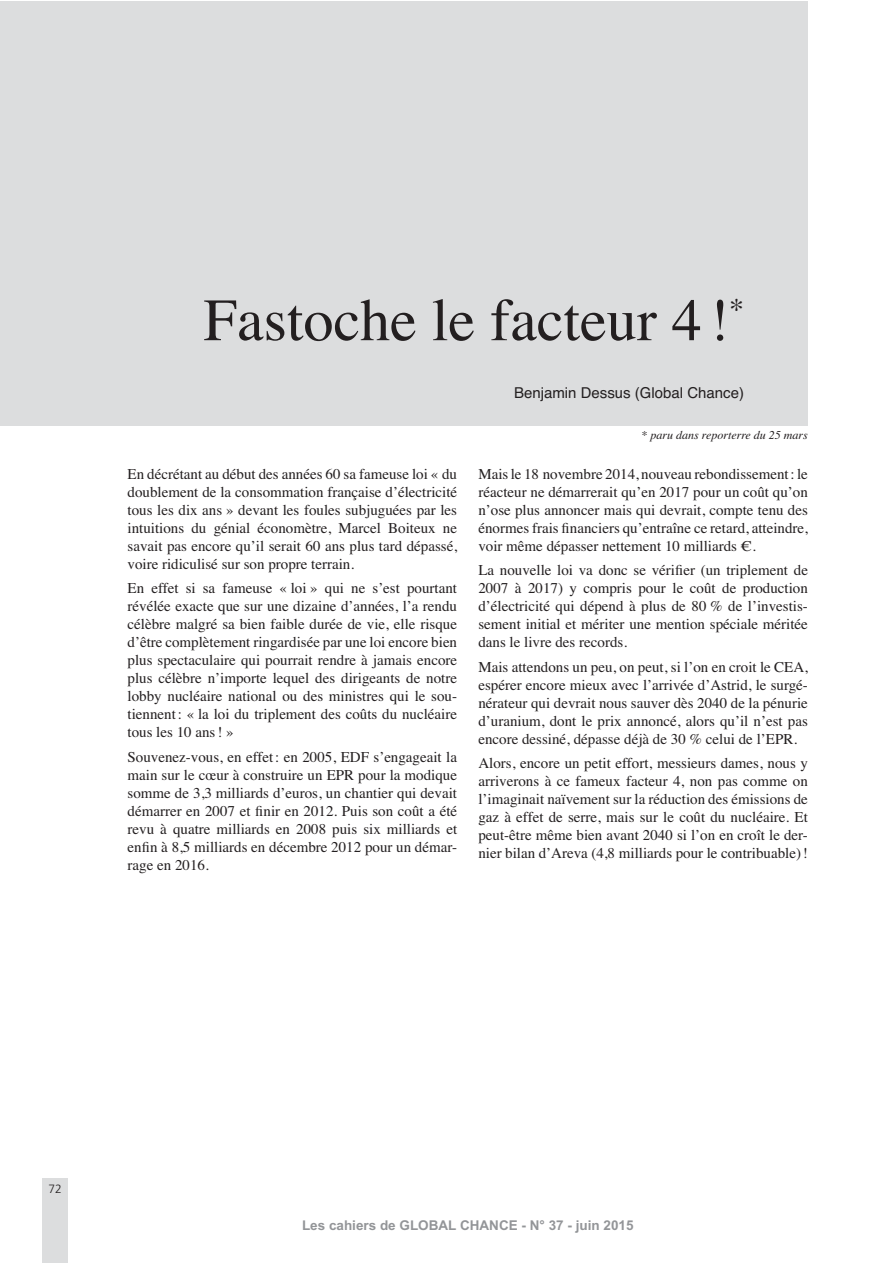
<style>
.page{position:relative;width:893px;height:1263px;background:#fff}
.page>*{position:absolute;margin:0;border:0;box-sizing:border-box;transform-origin:0 0}
.t1{font:60px "Times";color:#231f20}
.t2{font:15px/18px "Times";color:#231f20;text-align:justify}
.t3{font:15px "Helvetica";color:#231f20}
.t4{font:700 13.5px "Arial";color:#939598}
.t5{font:italic 12px "Times";color:#231f20}
.t6{font:300 12px "Frutiger";color:#231f20}
</style>
<div class="page">
<div style="left:43px;top:1178px;width:25px;height:85px;background:#dcddde"></div>
<div style="left:0;top:1px;width:808px;height:424px;background:#dcddde"></div>
<h1 class="t1" style="left:204px;top:264px;width:542px">Fastoche le facteur 4 !<sup>*</sup></h1>
<p class="t3" style="left:514px;top:381px;width:232px">Benjamin Dessus (Global Chance)</p>
<p class="t2" style="left:128px;top:464px;width:331px">En décrétant au début des années 60 sa fameuse loi « du doublement de la consommation française d’électricité tous les dix ans » devant les foules subjuguées par les intuitions du génial économètre, Marcel Boiteux ne savait pas encore qu’il serait 60 ans plus tard dépassé, voire ridiculisé sur son propre terrain.</p>
<p class="t2" style="left:128px;top:578px;width:331px">En effet si sa fameuse « loi » qui ne s’est pourtant révélée exacte que sur une dizaine d’années, l’a rendu célèbre malgré sa bien faible durée de vie, elle risque d’être complètement ringardisée par une loi encore bien plus spectaculaire qui pourrait rendre à jamais encore plus célèbre n’importe lequel des dirigeants de notre lobby nucléaire national ou des ministres qui le sou&shy;tiennent : « la loi du triplement des coûts du nucléaire tous les 10 ans ! »</p>
<p class="t2" style="left:128px;top:746px;width:331px">Souvenez-vous, en effet : en 2005, EDF s’engageait la main sur le cœur à construire un EPR pour la modique somme de 3,3 milliards d’euros, un chantier qui devait démarrer en 2007 et finir en 2012. Puis son coût a été revu à quatre milliards en 2008 puis six milliards et enfin à 8,5 milliards en décembre 2012 pour un démar&shy;rage en 2016.</p>
<p class="t5" style="left:641px;top:425px;width:168px">* paru dans reporterre du 25 mars</p>
<p class="t2" style="left:478px;top:464px;width:331px">Mais le 18 novembre 2014, nouveau rebondissement : le réacteur ne démarrerait qu’en 2017 pour un coût qu’on n’ose plus annoncer mais qui devrait, compte tenu des énormes frais financiers qu’entraîne ce retard, atteindre, voir même dépasser nettement 10 milliards €.</p>
<p class="t2" style="left:478px;top:560px;width:331px">La nouvelle loi va donc se vérifier (un triplement de 2007 à 2017) y compris pour le coût de production d’électricité qui dépend à plus de 80 % de l’investis&shy;sement initial et mériter une mention spéciale méritée dans le livre des records.</p>
<p class="t2" style="left:478px;top:656px;width:331px">Mais attendons un peu, on peut, si l’on en croit le CEA, espérer encore mieux avec l’arrivée d’Astrid, le surgé&shy;nérateur qui devrait nous sauver dès 2040 de la pénurie d’uranium, dont le prix annoncé, alors qu’il n’est pas encore dessiné, dépasse déjà de 30 % celui de l’EPR.</p>
<p class="t2" style="left:478px;top:753px;width:331px">Alors, encore un petit effort, messieurs dames, nous y arriverons à ce fameux facteur 4, non pas comme on l’imaginait naïvement sur la réduction des émissions de gaz à effet de serre, mais sur le coût du nucléaire. Et peut-être même bien avant 2040 si l’on en croît le der&shy;nier bilan d’Areva (4,8 milliards pour le contribuable) !</p>
<p class="t6" style="left:49px;top:1182px;width:15px">72</p>
<p class="t4" style="left:302px;top:1217px;width:333px">Les cahiers de GLOBAL CHANCE - N° 37 - juin 2015</p>
</div>
